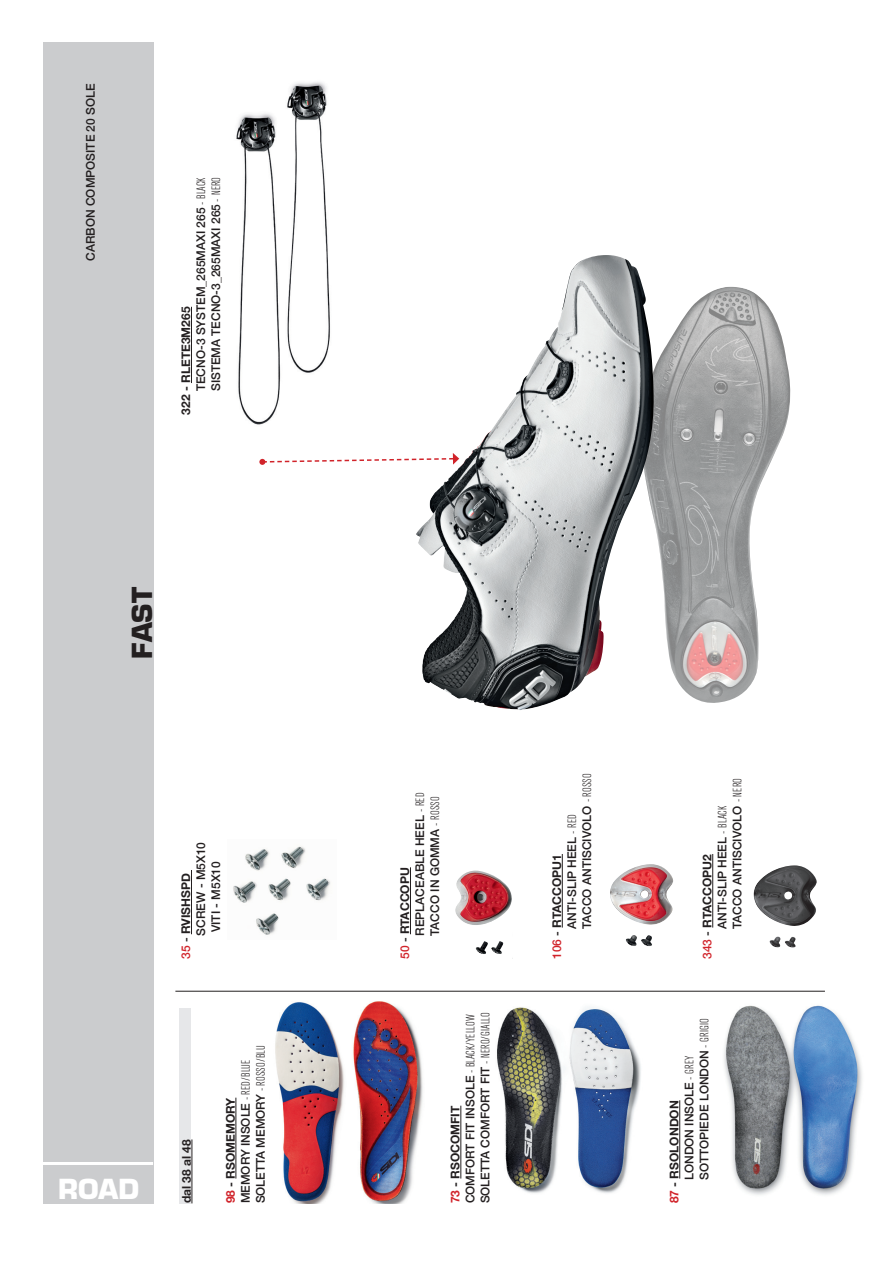
<style>
.page{position:relative;width:893px;height:1263px;background:#fff}
.page>*{position:absolute;margin:0;border:0;box-sizing:border-box;transform-origin:0 0}
.t1{font:700 27px "Eurostile";color:#231f20}
.t2{font:700 27px "Eurostile";color:#fff}
.t3{font:500 12px/15px "Helvetica Neue";color:#231f20}
.t4{font:700 12px "Helvetica Neue";color:#231f20}
.s1{font-weight:700}
.s2{font-weight:300;font-size:9px}
.s3{font-family:"Akzidenz Grotesk BE";font-weight:300;font-stretch:condensed}
.s4{color:#d1232a}
.s5{font-weight:700;color:#d1232a}
</style>
<div class="page">
<img style="left:638px;top:287px;width:153px;height:416px">
<div style="left:43px;top:43px;width:110px;height:1161px;background:#cbccce"></div>
<hr style="left:175px;top:991px;width:650px;height:1px;background:#231f20">
<img style="left:233px;top:846px;width:98px;height:89px">
<hr style="left:191px;top:870px;width:1px;height:64px;background:#231f20">
<hr style="left:410px;top:867px;width:1px;height:67px;background:#231f20">
<img style="left:455px;top:871px;width:58px;height:88px">
<hr style="left:562px;top:854px;width:1px;height:73px;background:#231f20">
<img style="left:610px;top:864px;width:63px;height:82px">
<hr style="left:43px;top:1162px;width:110px;height:3px;background:#fff">
<img style="left:236px;top:82px;width:94px;height:343px">
<hr style="left:191px;top:307px;width:1px;height:76px;background:#231f20">
<hr style="left:712px;top:854px;width:1px;height:73px;background:#231f20">
<img style="left:753px;top:865px;width:64px;height:83px">
<img style="left:416px;top:255px;width:190px;height:436px">
<img style="left:724px;top:1005px;width:138px;height:190px">
<hr style="left:679px;top:1100px;width:1px;height:78px;background:#231f20">
<hr style="left:461px;top:1106px;width:1px;height:72px;background:#231f20">
<img style="left:497px;top:1007px;width:144px;height:186px">
<hr style="left:236px;top:1098px;width:1px;height:80px;background:#231f20">
<img style="left:275px;top:1001px;width:148px;height:202px">
<div style="left:179px;top:1008px;width:12px;height:195px;background:#e6e7e9"></div>
<hr style="left:192px;top:1139px;width:1px;height:64px;background:#231f20">
<svg style="left:259px;top:453px;width:200px;height:12px"></svg>
<p class="t3" style="left:82px;top:261px;width:179px;rotate:-90deg">CARBON COMPOSITE 20 SOLE</p>
<p class="t3" style="left:178px;top:391px;width:216px;text-indent:-23px;rotate:-90deg"><span class="s1">322 - RLETE3M265<br></span>TECNO-3 SYSTEM_265MAXI 265 <span class="s2">-</span> <span class="s3">BLACK<br></span>SISTEMA TECNO-3_265MAXI 265 <span class="s2">-</span> <span class="s3">NERO</span></p>
<h1 class="t1" style="left:125px;top:659px;width:73px;rotate:-90deg">FAST</h1>
<h1 class="t2" style="left:58px;top:1173px;width:83px">ROAD</h1>
<p class="t3" style="left:178px;top:935px;width:95px;text-indent:-23px;rotate:-90deg"><span class="s4">35</span> - <span class="s1">RVISHSPD<br></span>SCREW - M5X10<br>VITI - M5X10</p>
<p class="t4" style="left:177px;top:1203px;width:65px;rotate:-90deg">dal 38 al 48</p>
<p class="t3" style="left:222px;top:1203px;width:160px;rotate:-90deg"><span class="s5">98</span> <span class="s1">- RSOMEMORY<br></span>MEMORY INSOLE <span class="s2">-</span> <span class="s3">RED/BLUE<br></span>SOLETTA MEMORY <span class="s2">-</span> <span class="s3">ROSSO/BLU</span></p>
<p class="t3" style="left:397px;top:935px;width:144px;text-indent:-23px;rotate:-90deg"><span class="s4">50</span> - <span class="s1">RTACCOPU<br></span>REPLACEABLE HEEL <span class="s2">-</span> <span class="s3">RED<br></span>TACCO IN GOMMA <span class="s2">-</span> <span class="s3">ROSSO</span></p>
<p class="t3" style="left:447px;top:1203px;width:192px;rotate:-90deg"><span class="s5">73</span> <span class="s1">- RSOCOMFIT<br></span>COMFORT FIT INSOLE <span class="s2">-</span> <span class="s3">BLACK/YELLOW<br></span>SOLETTA COMFORT FIT <span class="s2">-</span> <span class="s3">NERO/GIALLO</span></p>
<p class="t3" style="left:548px;top:929px;width:157px;text-indent:-30px;rotate:-90deg"><span class="s4">106</span> - <span class="s1">RTACCOPU1<br></span>ANTI-SLIP HEEL <span class="s2">-</span> <span class="s3">RED<br></span>TACCO ANTISCIVOLO <span class="s2">-</span> <span class="s3">ROSSO</span></p>
<p class="t3" style="left:699px;top:929px;width:152px;text-indent:-30px;rotate:-90deg"><span class="s4">343</span> - <span class="s1">RTACCOPU2<br></span>ANTI-SLIP HEEL <span class="s2">-</span> <span class="s3">BLACK<br></span>TACCO ANTISCIVOLO <span class="s2">-</span> <span class="s3">NERO</span></p>
<p class="t3" style="left:666px;top:1180px;width:164px;text-indent:-23px;rotate:-90deg"><span class="s5">87</span> <span class="s1">- RSOLONDON<br></span>LONDON INSOLE <span class="s2">-</span> <span class="s3">GREY<br></span>SOTTOPIEDE LONDON <span class="s2">-</span> <span class="s3">GRIGIO</span></p>
</div>
